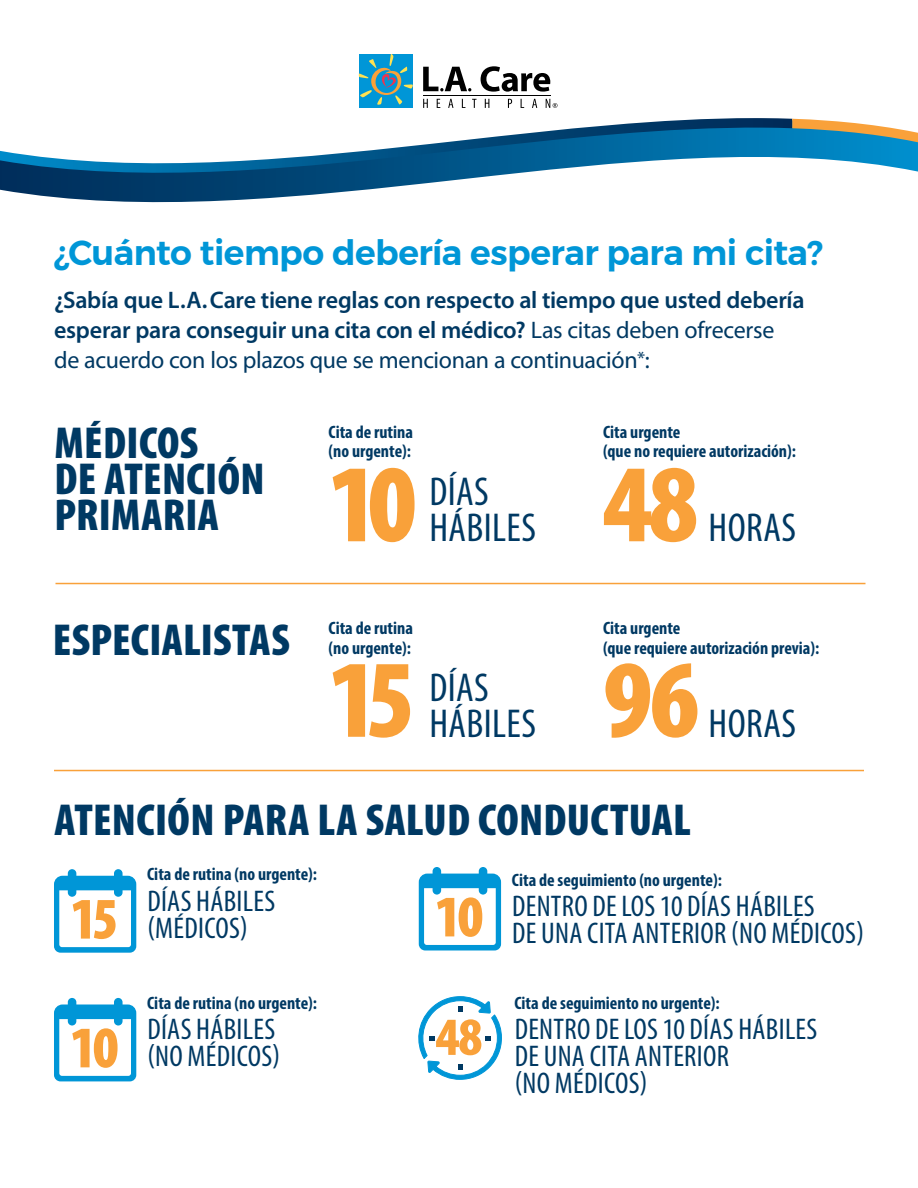
<style>
.page{position:relative;width:918px;height:1188px;background:#fff}
.page>*{position:absolute;margin:0;border:0;box-sizing:border-box;transform-origin:0 0}
.t1{font:900 condensed 111.6px "Myriad Pro";letter-spacing:-.065em;color:#f9a13a}
.t2{font:900 condensed 59.25px "Myriad Pro";color:#f9a13a}
.t3{font:900 condensed 54px "Myriad Pro";color:#f9a13a}
.t4{font:900 condensed 45px/36px "Myriad Pro";letter-spacing:.005em;color:#003963}
.t5{font:condensed 40.5px/35.8px "Myriad Pro";letter-spacing:.01em;color:#003963}
.t6{font:600 34.5px "Montserrat";letter-spacing:-.015em;color:#0096d7}
.t7{font:condensed 30px/27px "Myriad Pro";letter-spacing:.01em;color:#003963}
.t8{font:600 24px/30px "Myriad Pro";letter-spacing:-.01em;color:#003963}
.t9{font:700 condensed 18px/19.5px "Myriad Pro";color:#003963}
.s1{font-weight:400}
.s2{font-weight:400;font-size:19.5px}
</style>
<div class="page">
<svg style="left:0;top:146px;width:918px;height:57px"></svg>
<svg style="left:0;top:118px;width:792px;height:67px"></svg>
<svg style="left:792px;top:119px;width:126px;height:27px"></svg>
<hr style="left:56px;top:583px;width:810px;height:1px;background:#f9a13a">
<hr style="left:54px;top:770px;width:810px;height:1px;background:#f9a13a">
<svg style="left:54px;top:876px;width:82px;height:77px"></svg>
<div style="left:114px;top:869px;width:9px;height:28px;background:#0096d7;border-radius:4px"></div>
<div style="left:68px;top:869px;width:8px;height:28px;background:#0096d7;border-radius:4px"></div>
<svg style="left:419px;top:874px;width:82px;height:77px"></svg>
<div style="left:479px;top:867px;width:8px;height:28px;background:#0096d7;border-radius:4px"></div>
<div style="left:433px;top:867px;width:8px;height:28px;background:#0096d7;border-radius:4px"></div>
<svg style="left:54px;top:1005px;width:82px;height:76px"></svg>
<div style="left:114px;top:998px;width:9px;height:28px;background:#0096d7;border-radius:4px"></div>
<div style="left:68px;top:998px;width:8px;height:28px;background:#0096d7;border-radius:4px"></div>
<svg style="left:418px;top:996px;width:84px;height:84px"></svg>
<svg style="left:423px;top:67px;width:48px;height:24px"></svg>
<svg style="left:481px;top:66px;width:69px;height:26px"></svg>
<hr style="left:423px;top:95px;width:127px;height:1px;background:#000">
<svg style="left:423px;top:99px;width:5px;height:9px"></svg>
<svg style="left:437px;top:99px;width:3px;height:9px"></svg>
<svg style="left:448px;top:99px;width:5px;height:9px"></svg>
<svg style="left:472px;top:99px;width:5px;height:9px"></svg>
<svg style="left:485px;top:99px;width:4px;height:9px"></svg>
<svg style="left:508px;top:99px;width:4px;height:9px"></svg>
<svg style="left:532px;top:99px;width:5px;height:9px"></svg>
<div style="left:359px;top:54px;width:54px;height:54px;background:#0096d7"></div>
<svg style="left:359px;top:54px;width:54px;height:51px"></svg>
<svg style="left:546px;top:99px;width:11px;height:9px"></svg>
<h2 class="t6" style="left:54px;top:225px;width:770px">¿Cuánto tiempo debería esperar para mi cita?</h2>
<p class="t8" style="left:54px;top:285px;width:752px">¿Sabía que L.A. Care tiene reglas con respecto al tiempo que usted debería esperar para conseguir una cita con el médico? <span class="s1">Las citas deben ofrecerse de acuerdo con los plazos que se mencionan a continuación</span><span class="s2">*</span><span class="s1">:</span></p>
<p class="t4" style="left:54px;top:424px;width:212px">MÉDICOS<br>DE ATENCIÓN<br>PRIMARIA</p>
<p class="t4" style="left:53px;top:620px;width:238px">ESPECIALISTAS</p>
<p class="t9" style="left:328px;top:422px;width:86px">Cita de rutina (no urgente):</p>
<p class="t9" style="left:603px;top:422px;width:195px">Cita urgente<br>(que no requiere autorización):</p>
<p class="t1" style="left:328px;top:433px;width:90px">10</p>
<p class="t1" style="left:603px;top:433px;width:97px">48</p>
<p class="t5" style="left:429px;top:474px;width:108px">DÍAS<br>HÁBILES</p>
<p class="t5" style="left:709px;top:509px;width:89px">HORAS</p>
<p class="t9" style="left:328px;top:618px;width:86px">Cita de rutina (no urgente):</p>
<p class="t9" style="left:603px;top:618px;width:218px">Cita urgente<br>(que requiere autorización previa):</p>
<p class="t1" style="left:328px;top:628px;width:89px">15</p>
<p class="t1" style="left:603px;top:628px;width:98px">96</p>
<p class="t5" style="left:429px;top:669px;width:108px">DÍAS<br>HÁBILES</p>
<p class="t5" style="left:709px;top:705px;width:89px">HORAS</p>
<p class="t4" style="left:54px;top:801px;width:638px">ATENCIÓN PARA LA SALUD CONDUCTUAL</p>
<p class="t2" style="left:71px;top:881px;width:49px">15</p>
<p class="t2" style="left:70px;top:1010px;width:50px">10</p>
<p class="t9" style="left:147px;top:864px;width:172px">Cita de rutina (no urgente):</p>
<p class="t7" style="left:147px;top:887px;width:129px">DÍAS HÁBILES (MÉDICOS)</p>
<p class="t2" style="left:435px;top:879px;width:50px">10</p>
<p class="t9" style="left:147px;top:993px;width:172px">Cita de rutina (no urgente):</p>
<p class="t7" style="left:147px;top:1016px;width:134px">DÍAS HÁBILES (NO MÉDICOS)</p>
<p class="t3" style="left:436px;top:1002px;width:48px">48</p>
<p class="t9" style="left:512px;top:870px;width:212px">Cita de seguimiento (no urgente):</p>
<p class="t7" style="left:512px;top:892px;width:353px">DENTRO DE LOS 10 DÍAS HÁBILES<br>DE UNA CITA ANTERIOR (NO MÉDICOS)</p>
<p class="t9" style="left:514px;top:993px;width:207px">Cita de seguimiento no urgente):</p>
<p class="t7" style="left:515px;top:1016px;width:304px">DENTRO DE LOS 10 DÍAS HÁBILES<br>DE UNA CITA ANTERIOR<br>(NO MÉDICOS)</p>
</div>
